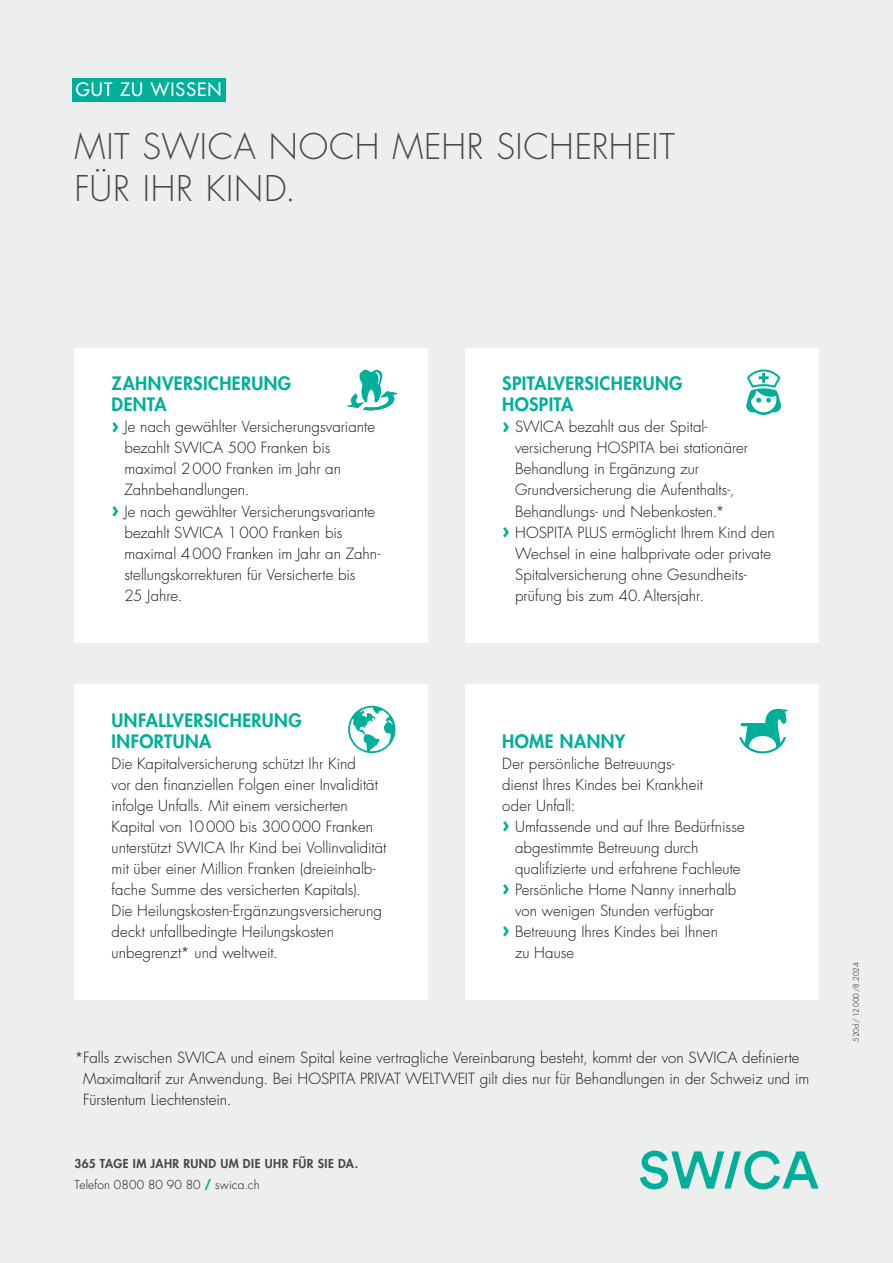
<style>
.page{position:relative;width:893px;height:1263px;background:#edeeee}
.page>*{position:absolute;margin:0;border:0;box-sizing:border-box;transform-origin:0 0}
.t1{font:300 34.5px/42px "Futura Std";letter-spacing:.02em;color:#474847}
.t2{font:800 18px/21px "Futura Std";letter-spacing:.02em;color:#00af9a}
.t3{font:500 18px "Futura Std";letter-spacing:.055em;color:#fff}
.t4{font:300 15px/21px "Futura Std";color:#12120d}
.t5{font:800 12px/21px "Futura Std";letter-spacing:.04em;color:#474847}
.t6{font:300 7.5px "Futura Std";letter-spacing:-.005em;color:#12120d}
.s1{font-weight:700;font-size:21px;color:#00af9a}
.s2{font-weight:300;color:#12120d}
.s3{font-weight:700;color:#00af9a}
</style>
<div class="page">
<svg style="left:640px;top:1150px;width:179px;height:39px"></svg>
<div style="left:72px;top:78px;width:154px;height:23px;background:#00af9a"></div>
<div style="left:74px;top:348px;width:354px;height:294px;background:#fff"></div>
<div style="left:74px;top:684px;width:354px;height:315px;background:#fff"></div>
<div style="left:465px;top:348px;width:354px;height:294px;background:#fff"></div>
<svg style="left:346px;top:369px;width:52px;height:42px"></svg>
<svg style="left:348px;top:706px;width:47px;height:47px"></svg>
<svg style="left:746px;top:369px;width:35px;height:46px"></svg>
<div style="left:465px;top:684px;width:354px;height:315px;background:#fff"></div>
<svg style="left:739px;top:708px;width:49px;height:45px"></svg>
<p class="t3" style="left:76px;top:79px;width:147px">GUT ZU WISSEN</p>
<h1 class="t1" style="left:74px;top:127px;width:602px">MIT SWICA NOCH MEHR SICHERHEIT<br>FÜR IHR KIND.</h1>
<p class="t2" style="left:112px;top:373px;width:181px">ZAHNVERSICHERUNG<br>DENTA</p>
<p class="t4" style="left:112px;top:417px;width:265px"><span class="s1">›</span> Je nach gewählter Versicherungsvariante</p>
<p class="t4" style="left:124px;top:438px;width:207px">bezahlt SWICA 500 Franken bis</p>
<p class="t4" style="left:124px;top:459px;width:218px">maximal 2000 Franken im Jahr an</p>
<p class="t4" style="left:124px;top:480px;width:127px">Zahnbehandlungen.</p>
<p class="t4" style="left:112px;top:501px;width:265px"><span class="s1">›</span> Je nach gewählter Versicherungsvariante</p>
<p class="t4" style="left:124px;top:522px;width:220px">bezahlt SWICA 1000 Franken bis</p>
<p class="t4" style="left:124px;top:543px;width:257px">maximal 4000 Franken im Jahr an Zahn-</p>
<p class="t4" style="left:124px;top:564px;width:233px">stellungskorrekturen für Versicherte bis</p>
<p class="t4" style="left:124px;top:585px;width:60px">25 Jahre.</p>
<p class="t2" style="left:112px;top:709px;width:192px">UNFALLVERSICHERUNG<br>INFORTUNA</p>
<p class="t4" style="left:112px;top:753px;width:276px">Die Kapitalversicherung schützt Ihr Kind<br>vor den finanziellen Folgen einer Invalidität infolge Unfalls. Mit einem versicherten Kapital von 10000 bis 300000 Franken unterstützt SWICA Ihr Kind bei Vollinvalidität mit über einer Million Franken (dreieinhalb&shy;fache Summe des versicherten Kapitals).<br>Die Heilungskosten-Ergänzungsversicherung deckt unfallbedingte Heilungskosten unbegrenzt* und weltweit.</p>
<p class="t2" style="left:502px;top:373px;width:182px">SPITALVERSICHERUNG<br>HOSPITA</p>
<p class="t4" style="left:502px;top:417px;width:207px"><span class="s1">›</span> SWICA bezahlt aus der Spital-</p>
<p class="t4" style="left:515px;top:438px;width:234px">versicherung HOSPITA bei stationärer</p>
<p class="t4" style="left:515px;top:459px;width:185px">Behandlung in Ergänzung zur</p>
<p class="t4" style="left:515px;top:480px;width:221px">Grundversicherung die Aufenthalts-,</p>
<p class="t4" style="left:515px;top:501px;width:211px">Behandlungs- und Nebenkosten.*</p>
<p class="t4" style="left:502px;top:522px;width:274px"><span class="s1">›</span> HOSPITA PLUS ermöglicht Ihrem Kind den</p>
<p class="t4" style="left:515px;top:543px;width:257px">Wechsel in eine halbprivate oder private</p>
<p class="t4" style="left:515px;top:564px;width:233px">Spitalversicherung ohne Gesundheits-</p>
<p class="t4" style="left:515px;top:585px;width:191px">prüfung bis zum 40.Altersjahr.</p>
<p class="t2" style="left:502px;top:730px;width:125px">HOME NANNY</p>
<p class="t4" style="left:502px;top:753px;width:174px">Der persönliche Betreuungs-</p>
<p class="t4" style="left:502px;top:774px;width:202px">dienst Ihres Kindes bei Krankheit</p>
<p class="t4" style="left:502px;top:795px;width:75px">oder Unfall:</p>
<p class="t4" style="left:502px;top:816px;width:244px"><span class="s1">›</span> Umfassende und auf Ihre Bedürfnisse</p>
<p class="t4" style="left:515px;top:837px;width:185px">abgestimmte Betreuung durch</p>
<p class="t4" style="left:515px;top:858px;width:227px">qualifizierte und erfahrene Fachleute</p>
<p class="t4" style="left:502px;top:879px;width:235px"><span class="s1">›</span> Persönliche Home Nanny innerhalb</p>
<p class="t4" style="left:515px;top:900px;width:201px">von wenigen Stunden verfügbar</p>
<p class="t4" style="left:502px;top:921px;width:217px"><span class="s1">›</span> Betreuung Ihres Kindes bei Ihnen</p>
<p class="t4" style="left:515px;top:942px;width:61px">zu Hause</p>
<p class="t4" style="left:83px;top:1047px;width:728px;text-indent:-9px">*Falls zwischen SWICA und einem Spital keine vertragliche Vereinbarung besteht, kommt der von SWICA definierte<br>Maximaltarif zur Anwendung. Bei HOSPITA PRIVAT WELTWEIT gilt dies nur für Behandlungen in der Schweiz und im<br>Fürstentum Liechtenstein.</p>
<p class="t5" style="left:74px;top:1153px;width:285px">365 TAGE IM JAHR RUND UM DIE UHR FÜR SIE DA.<br><span class="s2">Telefon 0800 80 90 80</span> <span class="s3">/</span> <span class="s2">swica.ch</span></p>
<p class="t6" style="left:852px;top:1041px;width:80px;rotate:-90deg">520d/12000/8.2024</p>
</div>
